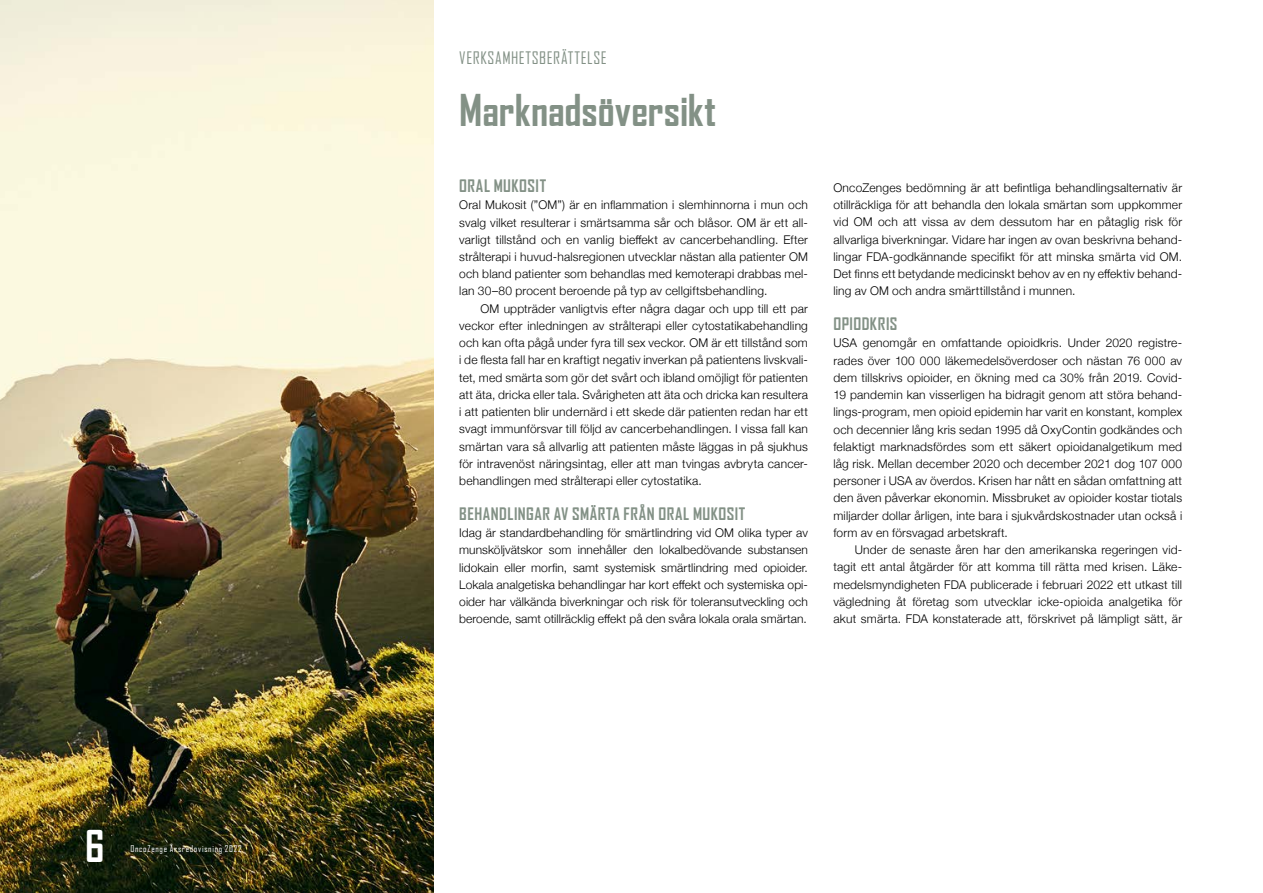
<style>
.page{position:relative;width:1263px;height:893px;background:#fff}
.page>*{position:absolute;margin:0;border:0;box-sizing:border-box;transform-origin:0 0}
.t1{font:700 42px "Agency FB";letter-spacing:-.005em;color:#839186}
.t2{font:700 42px "Agency FB";color:#fff}
.t3{font:700 16.5px "Agency FB";letter-spacing:.025em;color:#839186}
.t4{font:16.5px "Agency FB";letter-spacing:.035em;color:#839186}
.t5{font:300 12px/17.2px "Helvetica Neue";letter-spacing:.015em;color:#000;text-align:justify}
.t6{font:9px "Agency FB";letter-spacing:.08em;color:#fff}
</style>
<div class="page">
<img style="left:0;top:0;width:434px;height:893px">
<h1 class="t2" style="left:85px;top:820px;width:21px">6</h1>
<p class="t6" style="left:130px;top:843px;width:113px">OncoZenge Årsredovisning 2022</p>
<h2 class="t4" style="left:459px;top:48px;width:149px">VERKSAMHETSBERÄTTELSE</h2>
<h1 class="t1" style="left:459px;top:84px;width:258px">Marknadsöversikt</h1>
<h2 class="t3" style="left:459px;top:176px;width:88px">ORAL MUKOSIT</h2>
<p class="t5" style="left:459px;top:195px;width:350px">Oral Mukosit (”OM”) är en inflammation i slemhinnorna i mun och svalg vilket resulterar i smärtsamma sår och blåsor. OM är ett all&shy;varligt tillstånd och en vanlig bieffekt av cancerbehandling. Efter strålterapi i huvud-halsregionen utvecklar nästan alla patienter OM och bland patienter som behandlas med kemoterapi drabbas mel&shy;lan 30–80 procent beroende på typ av cellgiftsbehandling.</p>
<p class="t5" style="left:459px;top:299px;width:350px;text-indent:21px">OM uppträder vanligtvis efter några dagar och upp till ett par veckor efter inledningen av strålterapi eller cytostatikabehandling och kan ofta pågå under fyra till sex veckor. OM är ett tillstånd som i de flesta fall har en kraftigt negativ inverkan på patientens livskvali&shy;tet, med smärta som gör det svårt och ibland omöjligt för patienten att äta, dricka eller tala. Svårigheten att äta och dricka kan resultera i att patienten blir undernärd i ett skede där patienten redan har ett svagt immunförsvar till följd av cancerbehandlingen. I vissa fall kan smärtan vara så allvarlig att patienten måste läggas in på sjukhus för intravenöst näringsintag, eller att man tvingas avbryta cancer&shy;behandlingen med strålterapi eller cytostatika.</p>
<h2 class="t3" style="left:459px;top:503px;width:288px">BEHANDLINGAR AV SMÄRTA FRÅN ORAL MUKOSIT</h2>
<p class="t5" style="left:459px;top:523px;width:350px">Idag är standardbehandling för smärtlindring vid OM olika typer av munsköljvätskor som innehåller den lokalbedövande substansen lidokain eller morfin, samt systemisk smärtlindring med opioider.<br>Lokala analgetiska behandlingar har kort effekt och systemiska opi&shy;oider har välkända biverkningar och risk för toleransutveckling och beroende, samt otillräcklig effekt på den svåra lokala orala smärtan.</p>
<p class="t5" style="left:833px;top:178px;width:350px">OncoZenges bedömning är att befintliga behandlingsalternativ är otillräckliga för att behandla den lokala smärtan som uppkommer vid OM och att vissa av dem dessutom har en påtaglig risk för allvarliga biverkningar. Vidare har ingen av ovan beskrivna behand&shy;lingar FDA-godkännande specifikt för att minska smärta vid OM.<br>Det finns ett betydande medicinskt behov av en ny effektiv behand&shy;ling av OM och andra smärttillstånd i munnen.</p>
<h2 class="t3" style="left:833px;top:314px;width:65px">OPIODKRIS</h2>
<p class="t5" style="left:833px;top:333px;width:350px">USA genomgår en omfattande opioidkris. Under 2020 registre&shy;rades över 100 000 läkemedelsöverdoser och nästan 76 000 av dem tillskrivs opioider, en ökning med ca 30% från 2019. Covid-19 pandemin kan visserligen ha bidragit genom att störa behand&shy;lings-program, men opioid epidemin har varit en konstant, komplex och decennier lång kris sedan 1995 då OxyContin godkändes och felaktigt marknadsfördes som ett säkert opioidanalgetikum med låg risk. Mellan december 2020 och december 2021 dog 107 000 personer i USA av överdos. Krisen har nått en sådan omfattning att den även påverkar ekonomin. Missbruket av opioider kostar tiotals miljarder dollar årligen, inte bara i sjukvårdskostnader utan också i form av en försvagad arbetskraft.</p>
<p class="t5" style="left:833px;top:540px;width:350px;text-indent:21px">Under de senaste åren har den amerikanska regeringen vid&shy;tagit ett antal åtgärder för att komma till rätta med krisen. Läke&shy;medelsmyndigheten FDA publicerade i februari 2022 ett utkast till vägledning åt företag som utvecklar icke-opioida analgetika för akut smärta. FDA konstaterade att, förskrivet på lämpligt sätt, är</p>
</div>
